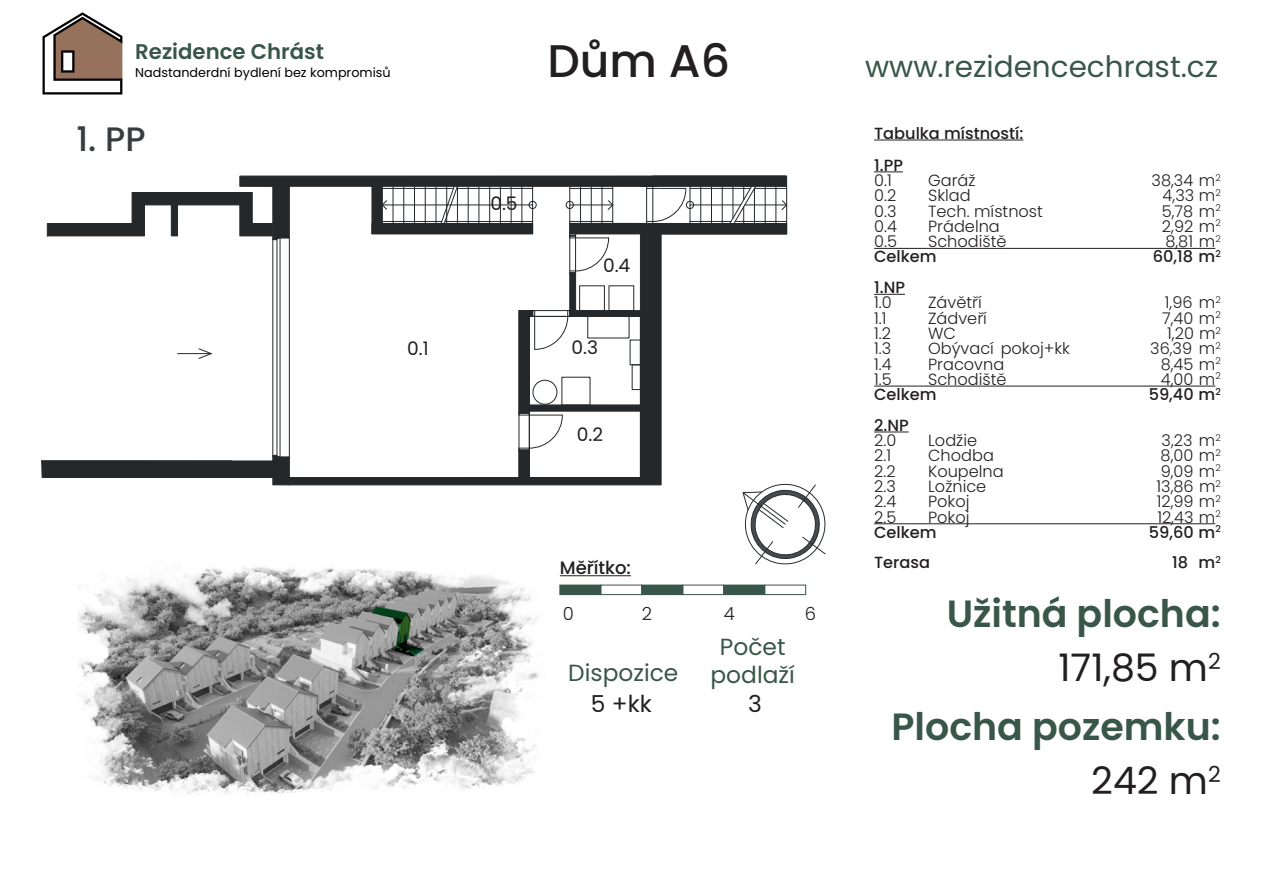
<style>
.page{position:relative;width:1263px;height:893px;background:#fff}
.page>*{position:absolute;margin:0;border:0;box-sizing:border-box;transform-origin:0 0}
.t1{font:500 45.75px "Poppins";color:#231f20}
.t2{font:600 37.95px/54.2px "Poppins";color:#385649;text-align:right}
.t3{font:37.95px "Poppins";color:#231f20}
.t4{font:500 33.9px "Poppins";color:#383c3f}
.t5{font:29.4px "Poppins";color:#385649}
.t6{font:23.4px/28px "Poppins";color:#385649;text-align:center}
.t7{font:23.4px "Poppins";color:#231f20}
.t8{font:600 21.3px "Poppins";color:#385649}
.t9{font:18.6px "Poppins";color:#231f20}
.t10{font:500 18px "Poppins";color:#231f20}
.t11{font:300 18px "Poppins";color:#231f20}
.t12{font:300 16.2px "Poppins";color:#231f20}
.t13{font:500 16.2px/31.8px "Poppins";color:#231f20}
.t14{font:12.75px "Poppins";color:#000001}
.s1{font-weight:400;color:#231f20}
</style>
<div class="page">
<svg style="left:42px;top:175px;width:784px;height:390px"></svg>
<div style="left:560px;top:585px;width:41px;height:10px;background:#385649"></div>
<div style="left:600px;top:585px;width:42px;height:10px;border:1px solid #38564a"></div>
<div style="left:642px;top:585px;width:41px;height:10px;background:#385649"></div>
<div style="left:682px;top:585px;width:42px;height:10px;border:1px solid #38564a"></div>
<div style="left:724px;top:585px;width:41px;height:10px;background:#385649"></div>
<div style="left:764px;top:585px;width:42px;height:10px;border:1px solid #38564a"></div>
<hr style="left:560px;top:575px;width:71px;height:1px;background:#231f20">
<svg style="left:43px;top:12px;width:79px;height:83px"></svg>
<img style="left:77px;top:561px;width:470px;height:234px">
<hr style="left:874px;top:140px;width:149px;height:1px;background:#231f20">
<svg style="left:874px;top:171px;width:29px;height:1px"></svg>
<hr style="left:874px;top:248px;width:341px;height:1px;background:#231f20">
<hr style="left:874px;top:294px;width:31px;height:1px;background:#231f20">
<hr style="left:874px;top:386px;width:341px;height:1px;background:#231f20">
<hr style="left:874px;top:432px;width:35px;height:1px;background:#231f20">
<hr style="left:874px;top:523px;width:341px;height:1px;background:#231f20">
<h3 class="t8" style="left:135px;top:39px;width:190px">Rezidence Chrást</h3>
<p class="t14" style="left:135px;top:65px;width:257px">Nadstanderdní bydlení bez kompromisů</p>
<h3 class="t4" style="left:76px;top:120px;width:71px">1. PP</h3>
<p class="t9" style="left:407px;top:337px;width:23px">0.1</p>
<h1 class="t1" style="left:547px;top:35px;width:184px">Dům A6</h1>
<p class="t9" style="left:490px;top:193px;width:29px">0.5</p>
<p class="t9" style="left:603px;top:255px;width:29px">0.4</p>
<p class="t9" style="left:572px;top:337px;width:28px">0.3</p>
<p class="t9" style="left:577px;top:423px;width:28px">0.2</p>
<p class="t10" style="left:560px;top:558px;width:73px">Měřítko:</p>
<p class="t11" style="left:563px;top:603px;width:13px">0</p>
<p class="t11" style="left:642px;top:603px;width:12px">2</p>
<p class="t11" style="left:724px;top:603px;width:13px">4</p>
<p class="t11" style="left:805px;top:603px;width:13px">6</p>
<h3 class="t6" style="left:568px;top:659px;width:112px">Dispozice</h3>
<h3 class="t7" style="left:591px;top:690px;width:62px">5 +kk</h3>
<h3 class="t6" style="left:710px;top:633px;width:86px">Počet podlaží</h3>
<h3 class="t7" style="left:748px;top:690px;width:15px">3</h3>
<h3 class="t5" style="left:865px;top:49px;width:355px">www.rezidencechrast.cz</h3>
<p class="t13" style="left:874px;top:117px;width:151px">Tabulka místností:<br>1.PP</p>
<p class="t12" style="left:874px;top:171px;width:19px">0.1</p>
<p class="t12" style="left:928px;top:171px;width:49px">Garáž</p>
<p class="t12" style="left:1151px;top:171px;width:71px">38,34 m<sup>2</sup></p>
<p class="t12" style="left:874px;top:186px;width:24px">0.2</p>
<p class="t12" style="left:928px;top:186px;width:44px">Sklad</p>
<p class="t12" style="left:1163px;top:186px;width:60px">4,33 m<sup>2</sup></p>
<p class="t12" style="left:874px;top:201px;width:24px">0.3</p>
<p class="t12" style="left:928px;top:201px;width:116px">Tech. místnost</p>
<p class="t12" style="left:1162px;top:201px;width:60px">5,78 m<sup>2</sup></p>
<p class="t12" style="left:874px;top:217px;width:24px">0.4</p>
<p class="t12" style="left:928px;top:217px;width:73px">Prádelna</p>
<p class="t12" style="left:1162px;top:217px;width:60px">2,92 m<sup>2</sup></p>
<p class="t12" style="left:874px;top:232px;width:24px">0.5</p>
<p class="t12" style="left:928px;top:232px;width:80px">Schodiště</p>
<p class="t12" style="left:1165px;top:232px;width:57px">8,81 m<sup>2</sup></p>
<p class="t13" style="left:874px;top:241px;width:64px">Celkem</p>
<p class="t13" style="left:1153px;top:241px;width:69px">60,18 m<sup>2</sup></p>
<p class="t13" style="left:874px;top:272px;width:32px">1.NP</p>
<p class="t12" style="left:874px;top:293px;width:19px">1.0</p>
<p class="t12" style="left:928px;top:293px;width:55px">Závětří</p>
<p class="t12" style="left:1165px;top:293px;width:57px">1,96 m<sup>2</sup></p>
<p class="t12" style="left:874px;top:309px;width:14px">1.1</p>
<p class="t12" style="left:928px;top:309px;width:60px">Zádveří</p>
<p class="t12" style="left:1162px;top:309px;width:60px">7,40 m<sup>2</sup></p>
<p class="t12" style="left:874px;top:324px;width:18px">1.2</p>
<p class="t12" style="left:928px;top:324px;width:29px">WC</p>
<p class="t12" style="left:1167px;top:324px;width:55px">1,20 m<sup>2</sup></p>
<p class="t12" style="left:874px;top:339px;width:19px">1.3</p>
<p class="t12" style="left:928px;top:339px;width:143px">Obývací pokoj+kk</p>
<p class="t12" style="left:1150px;top:339px;width:72px">36,39 m<sup>2</sup></p>
<p class="t12" style="left:874px;top:354px;width:19px">1.4</p>
<p class="t12" style="left:928px;top:354px;width:78px">Pracovna</p>
<p class="t12" style="left:1161px;top:354px;width:62px">8,45 m<sup>2</sup></p>
<p class="t12" style="left:874px;top:370px;width:19px">1.5</p>
<p class="t12" style="left:928px;top:370px;width:80px">Schodiště</p>
<p class="t12" style="left:1161px;top:370px;width:61px">4,00 m<sup>2</sup></p>
<p class="t13" style="left:874px;top:379px;width:64px">Celkem</p>
<p class="t13" style="left:1149px;top:379px;width:74px">59,40 m<sup>2</sup></p>
<p class="t13" style="left:874px;top:409px;width:36px">2.NP</p>
<p class="t12" style="left:874px;top:431px;width:24px">2.0</p>
<p class="t12" style="left:928px;top:431px;width:50px">Lodžie</p>
<p class="t12" style="left:1161px;top:431px;width:61px">3,23 m<sup>2</sup></p>
<p class="t12" style="left:874px;top:446px;width:18px">2.1</p>
<p class="t12" style="left:928px;top:446px;width:67px">Chodba</p>
<p class="t12" style="left:1161px;top:446px;width:62px">8,00 m<sup>2</sup></p>
<p class="t12" style="left:874px;top:462px;width:23px">2.2</p>
<p class="t12" style="left:928px;top:462px;width:77px">Koupelna</p>
<p class="t12" style="left:1161px;top:462px;width:62px">9,09 m<sup>2</sup></p>
<p class="t12" style="left:874px;top:477px;width:23px">2.3</p>
<p class="t12" style="left:928px;top:477px;width:60px">Ložnice</p>
<p class="t12" style="left:1156px;top:477px;width:66px">13,86 m<sup>2</sup></p>
<p class="t12" style="left:874px;top:492px;width:24px">2.4</p>
<p class="t12" style="left:928px;top:492px;width:43px">Pokoj</p>
<p class="t12" style="left:1157px;top:492px;width:65px">12,99 m<sup>2</sup></p>
<p class="t12" style="left:874px;top:507px;width:24px">2.5</p>
<p class="t12" style="left:928px;top:507px;width:43px">Pokoj</p>
<p class="t12" style="left:1157px;top:507px;width:65px">12,43 m<sup>2</sup></p>
<p class="t13" style="left:874px;top:516px;width:64px">Celkem</p>
<p class="t13" style="left:1149px;top:516px;width:73px">59,60 m<sup>2</sup></p>
<p class="t13" style="left:874px;top:547px;width:57px">Terasa</p>
<p class="t13" style="left:1172px;top:547px;width:50px">18 m<sup>2</sup></p>
<h2 class="t2" style="left:947px;top:587px;width:276px">Užitná plocha:<br><span class="s1">171,85 m</span><sup>2</sup></h2>
<h2 class="t2" style="left:891px;top:700px;width:331px">Plocha pozemku:</h2>
<h2 class="t3" style="left:1091px;top:759px;width:131px">242 m<sup>2</sup></h2>
</div>
